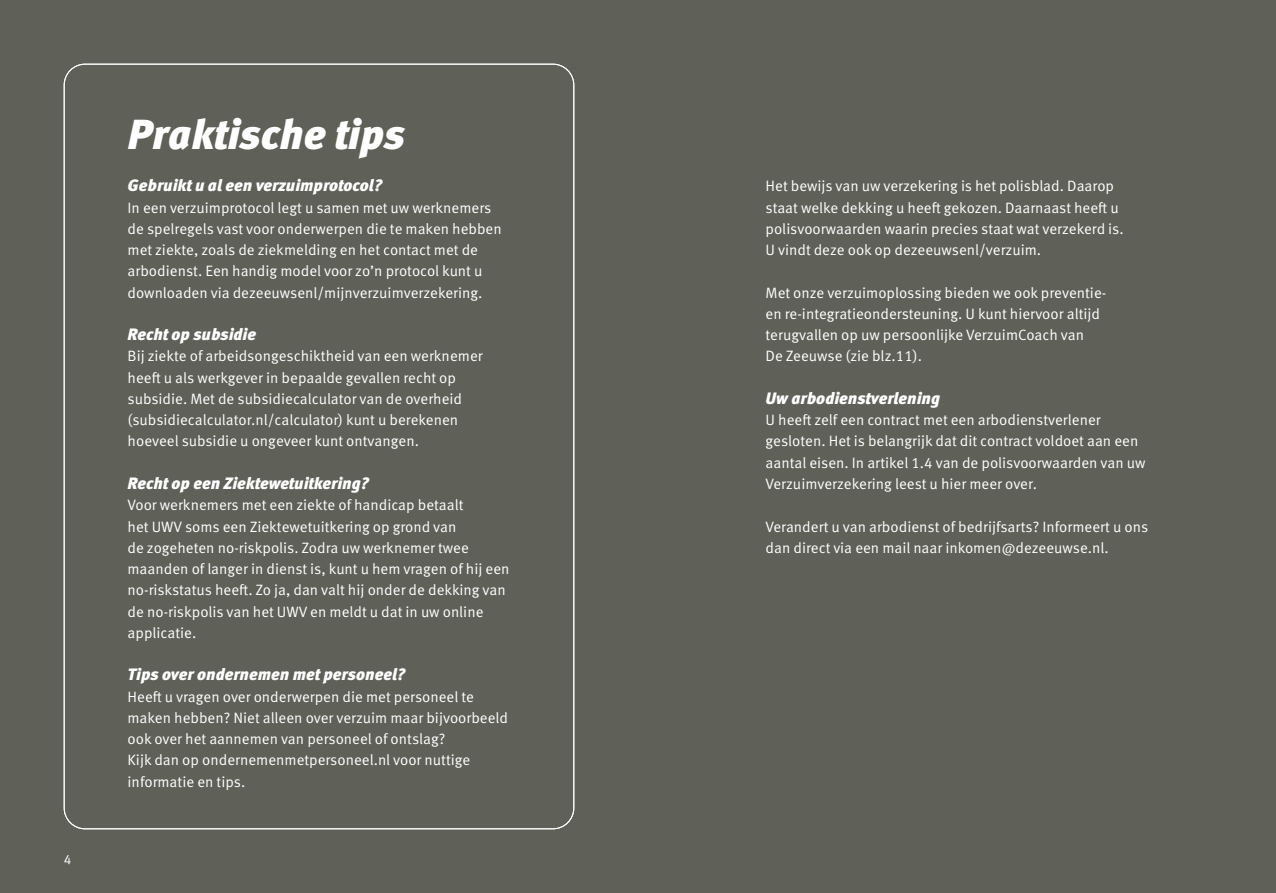
<style>
.page{position:relative;width:1276px;height:893px;background:#fff}
.page>*{position:absolute;margin:0;border:0;box-sizing:border-box;transform-origin:0 0}
.t1{font:italic 900 42px "Meta OT";color:#fff}
.t2{font:italic 900 16.5px "Meta OT";color:#fff}
.t3{font:15px/21.3px "Meta OT Norm";color:#fff}
.t4{font:13.5px "Meta OT Norm";color:#fff}
</style>
<div class="page">
<div style="left:0;top:0;width:637px;height:893px;background:#5f6058"></div>
<div style="left:637px;top:0;width:639px;height:893px;background:#5f6058"></div>
<div style="left:765px;top:106px;width:383px;height:43px;border:3px solid #5f6058;border-radius:9px"></div>
<p class="t4" style="left:64px;top:852px;width:9px">4</p>
<h1 class="t1" style="left:128px;top:109px;width:279px">Praktische tips</h1>
<p class="t2" style="left:128px;top:176px;width:256px">Gebruikt u al een verzuimprotocol?</p>
<p class="t3" style="left:128px;top:197px;width:376px">In een verzuimprotocol legt u samen met uw werknemers de spelregels vast voor onderwerpen die te maken hebben met ziekte, zoals de ziekmelding en het contact met de arbodienst. Een handig model voor zo’n protocol kunt u downloaden via dezeeuwsenl/mijnverzuimverzekering.</p>
<p class="t2" style="left:128px;top:324px;width:130px">Recht op subsidie</p>
<p class="t3" style="left:128px;top:346px;width:357px">Bij ziekte of arbeidsongeschiktheid van een werknemer heeft u als werkgever in bepaalde gevallen recht op subsidie. Met de subsidiecalculator van de overheid (subsidiecalculator.nl/calculator) kunt u berekenen hoeveel subsidie u ongeveer kunt ontvangen.</p>
<p class="t2" style="left:128px;top:473px;width:243px">Recht op een Ziektewetuitkering?</p>
<p class="t3" style="left:128px;top:495px;width:383px">Voor werknemers met een ziekte of handicap betaalt<br>het UWV soms een Ziektewetuitkering op grond van<br>de zogeheten no-riskpolis. Zodra uw werknemer twee maanden of langer in dienst is, kunt u hem vragen of hij een no-riskstatus heeft. Zo ja, dan valt hij onder de dekking van de no-riskpolis van het UWV en meldt u dat in uw online applicatie.</p>
<p class="t2" style="left:128px;top:665px;width:279px">Tips over ondernemen met personeel?</p>
<p class="t3" style="left:128px;top:686px;width:382px">Heeft u vragen over onderwerpen die met personeel te maken hebben? Niet alleen over verzuim maar bijvoorbeeld ook over het aannemen van personeel of ontslag?<br>Kijk dan op ondernemenmetpersoneel.nl voor nuttige informatie en tips.</p>
<p class="t3" style="left:765px;top:176px;width:359px">Het bewijs van uw verzekering is het polisblad. Daarop staat welke dekking u heeft gekozen. Daarnaast heeft u polisvoorwaarden waarin precies staat wat verzekerd is.<br>U vindt deze ook op dezeeuwsenl/verzuim.</p>
<p class="t3" style="left:765px;top:282px;width:341px">Met onze verzuimoplossing bieden we ook preventie&shy;en re-integratieondersteuning. U kunt hiervoor altijd terugvallen op uw persoonlijke VerzuimCoach van De Zeeuwse (zie blz.11).</p>
<p class="t2" style="left:765px;top:388px;width:176px">Uw arbodienstverlening</p>
<p class="t3" style="left:765px;top:410px;width:381px">U heeft zelf een contract met een arbodienstverlener gesloten. Het is belangrijk dat dit contract voldoet aan een aantal eisen. In artikel 1.4 van de polisvoorwaarden van uw Verzuimverzekering leest u hier meer over.</p>
<p class="t3" style="left:765px;top:516px;width:384px">Verandert u van arbodienst of bedrijfsarts? Informeert u ons dan direct via een mail naar inkomen@dezeeuwse.nl.</p>
</div>
